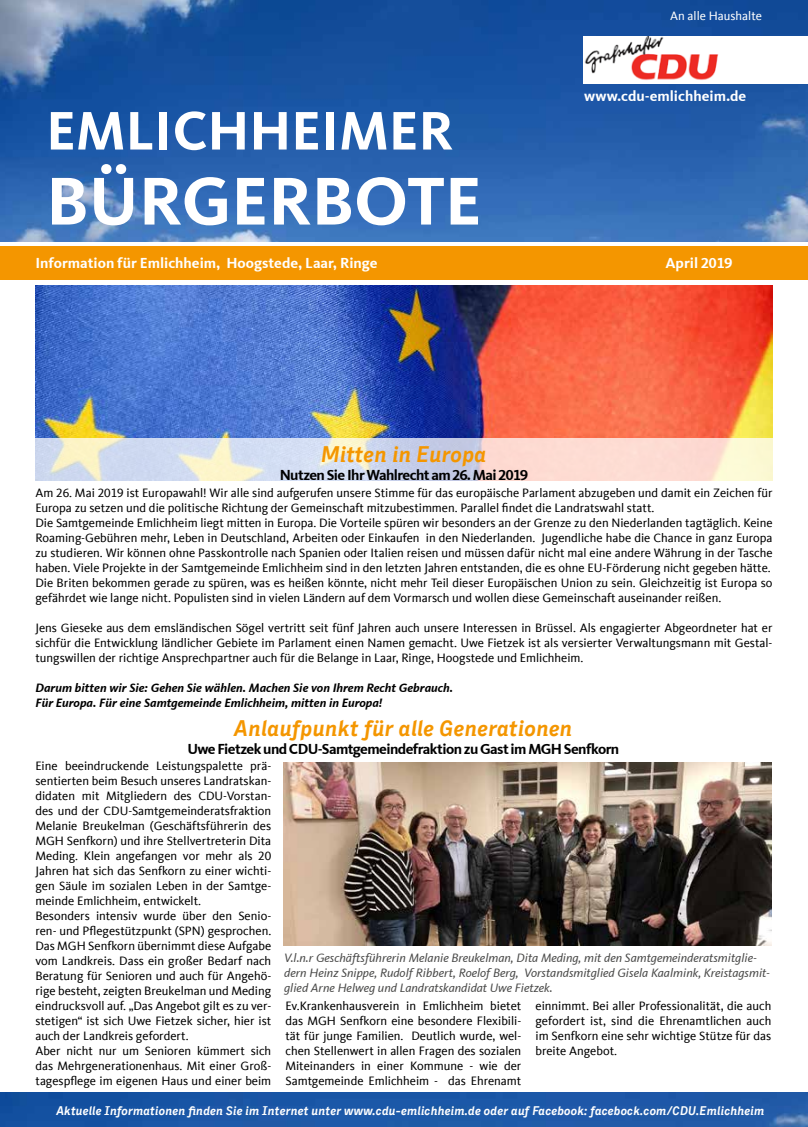
<style>
.page{position:relative;width:808px;height:1127px;background:#fff}
.page>*{position:absolute;margin:0;border:0;box-sizing:border-box;transform-origin:0 0}
.t1{font:700 70px "CDU Kievit Tab";color:#fff}
.t2{font:700 56.25px "CDU Kievit Tab";color:#fff}
.t3{font:italic 700 22.5px "CDU Skopex";color:#f49600}
.t4{font:700 15px "CDU Kievit Tab";letter-spacing:-.04em;color:#000}
.t5{font:700 15px "CDU Kievit Tab";color:#fff}
.t6{font:12.5px/15px "CDU Kievit Tab";color:#000;text-align:justify}
.t7{font:italic 12.5px/15px "CDU Kievit Tab";color:#4a4a49}
.t8{font:italic 700 12.5px/15px "CDU Kievit Tab";color:#000}
.t9{font:italic 700 12.5px "CDU Skopex";color:#fff}
.t10{font:12.5px "CDU Kievit Tab";color:#fff}
</style>
<div class="page">
<img style="left:35px;top:286px;width:737px;height:152px">
<img style="left:0;top:0;width:808px;height:241px">
<img style="left:583px;top:37px;width:225px;height:46px">
<img style="left:0;top:1093px;width:808px;height:34px">
<div style="left:0;top:246px;width:808px;height:33px;background:#f49600"></div>
<svg style="left:35px;top:438px;width:737px;height:43px;background:#e5dede"></svg>
<img style="left:283px;top:763px;width:488px;height:182px">
<p class="t10" style="left:670px;top:8px;width:93px">An alle Haushalte</p>
<h2 class="t2" style="left:46px;top:98px;width:409px">EMLICHHEIMER</h2>
<h1 class="t1" style="left:46px;top:160px;width:437px">BÜRGERBOTE</h1>
<p class="t5" style="left:584px;top:87px;width:164px">www.cdu-emlichheim.de</p>
<p class="t5" style="left:35px;top:254px;width:344px">Information für Emlichheim, Hoogstede, Laar, Ringe</p>
<p class="t5" style="left:665px;top:254px;width:68px">April 2019</p>
<h3 class="t3" style="left:321px;top:441px;width:167px">Mitten in Europa</h3>
<p class="t4" style="left:280px;top:466px;width:250px">Nutzen Sie Ihr Wahlrecht am 26. Mai 2019</p>
<p class="t6" style="left:35px;top:486px;width:739px;text-align:left">Am 26. Mai 2019 ist Europawahl! Wir alle sind aufgerufen unsere Stimme für das europäische Parlament abzugeben und damit ein Zeichen für Europa zu setzen und die politische Richtung der Gemeinschaft mitzubestimmen. Parallel findet die Landratswahl statt.<br>Die Samtgemeinde Emlichheim liegt mitten in Europa. Die Vorteile spüren wir besonders an der Grenze zu den Niederlanden tagtäglich. Keine Roaming-Gebühren mehr, Leben in Deutschland, Arbeiten oder Einkaufen in den Niederlanden. Jugendliche habe die Chance in ganz Europa zu studieren. Wir können ohne Passkontrolle nach Spanien oder Italien reisen und müssen dafür nicht mal eine andere Währung in der Tasche haben. Viele Projekte in der Samtgemeinde Emlichheim sind in den letzten Jahren entstanden, die es ohne EU-Förderung nicht gegeben hätte.<br>Die Briten bekommen gerade zu spüren, was es heißen könnte, nicht mehr Teil dieser Europäischen Union zu sein. Gleichzeitig ist Europa so gefährdet wie lange nicht. Populisten sind in vielen Ländern auf dem Vormarsch und wollen diese Gemeinschaft auseinander reißen.</p>
<p class="t6" style="left:35px;top:621px;width:739px">Jens Gieseke aus dem emsländischen Sögel vertritt seit fünf Jahren auch unsere Interessen in Brüssel. Als engagierter Abgeordneter hat er sichfür die Entwicklung ländlicher Gebiete im Parlament einen Namen gemacht. Uwe Fietzek ist als versierter Verwaltungsmann mit Gestal&shy;tungswillen der richtige Ansprechpartner auch für die Belange in Laar, Ringe, Hoogstede und Emlichheim.</p>
<p class="t8" style="left:35px;top:680px;width:419px">Darum bitten wir Sie: Gehen Sie wählen. Machen Sie von Ihrem Recht Gebrauch.<br>Für Europa. Für eine Samtgemeinde Emlichheim, mitten in Europa!</p>
<h3 class="t3" style="left:234px;top:715px;width:340px">Anlaufpunkt für alle Generationen</h3>
<p class="t4" style="left:187px;top:740px;width:433px">Uwe Fietzek und CDU-Samtgemeindefraktion zu Gast im MGH Senfkorn</p>
<p class="t6" style="left:35px;top:759px;width:237px;text-align:left">Eine beeindruckende Leistungspalette prä&shy;sentierten beim Besuch unseres Landratskan&shy;didaten mit Mitgliedern des CDU-Vorstan&shy;des und der CDU-Samtgemeinderatsfraktion Melanie Breukelman (Geschäftsführerin des MGH Senfkorn) und ihre Stellvertreterin Dita Meding. Klein angefangen vor mehr als 20<br>Jahren hat sich das Senfkorn zu einer wichti&shy;gen Säule im sozialen Leben in der Samtge&shy;meinde Emlichheim, entwickelt.<br>Besonders intensiv wurde über den Senio&shy;ren- und Pflegestützpunkt (SPN) gesprochen.<br>Das MGH Senfkorn übernimmt diese Aufgabe vom Landkreis. Dass ein großer Bedarf nach Beratung für Senioren und auch für Angehö&shy;rige besteht, zeigten Breukelman und Meding eindrucksvoll auf. „Das Angebot gilt es zu ver&shy;stetigen“ ist sich Uwe Fietzek sicher, hier ist auch der Landkreis gefordert.<br>Aber nicht nur um Senioren kümmert sich das Mehrgenerationenhaus. Mit einer Groß&shy;tagespflege im eigenen Haus und einer beim</p>
<p class="t7" style="left:284px;top:950px;width:487px">V.l.n.r Geschäftsführerin Melanie Breukelman, Dita Meding, mit den Samtgemeinderatsmitglie&shy;dern Heinz Snippe, Rudolf Ribbert, Roelof Berg, Vorstandsmitglied Gisela Kaalmink, Kreistagsmit&shy;glied Arne Helweg und Landratskandidat Uwe Fietzek.</p>
<p class="t6" style="left:285px;top:998px;width:237px">Ev.Krankenhausverein in Emlichheim bietet das MGH Senfkorn eine besondere Flexibili&shy;tät für junge Familien. Deutlich wurde, wel&shy;chen Stellenwert in allen Fragen des sozialen Miteinanders in einer Kommune - wie der Samtgemeinde Emlichheim - das Ehrenamt</p>
<p class="t6" style="left:535px;top:998px;width:237px">einnimmt. Bei aller Professionalität, die auch gefordert ist, sind die Ehrenamtlichen auch im Senfkorn eine sehr wichtige Stütze für das breite Angebot.</p>
<p class="t9" style="left:56px;top:1103px;width:710px">Aktuelle Informationen finden Sie im Internet unter www.cdu-emlichheim.de oder auf Facebook: facebock.com/CDU.Emlichheim</p>
</div>
